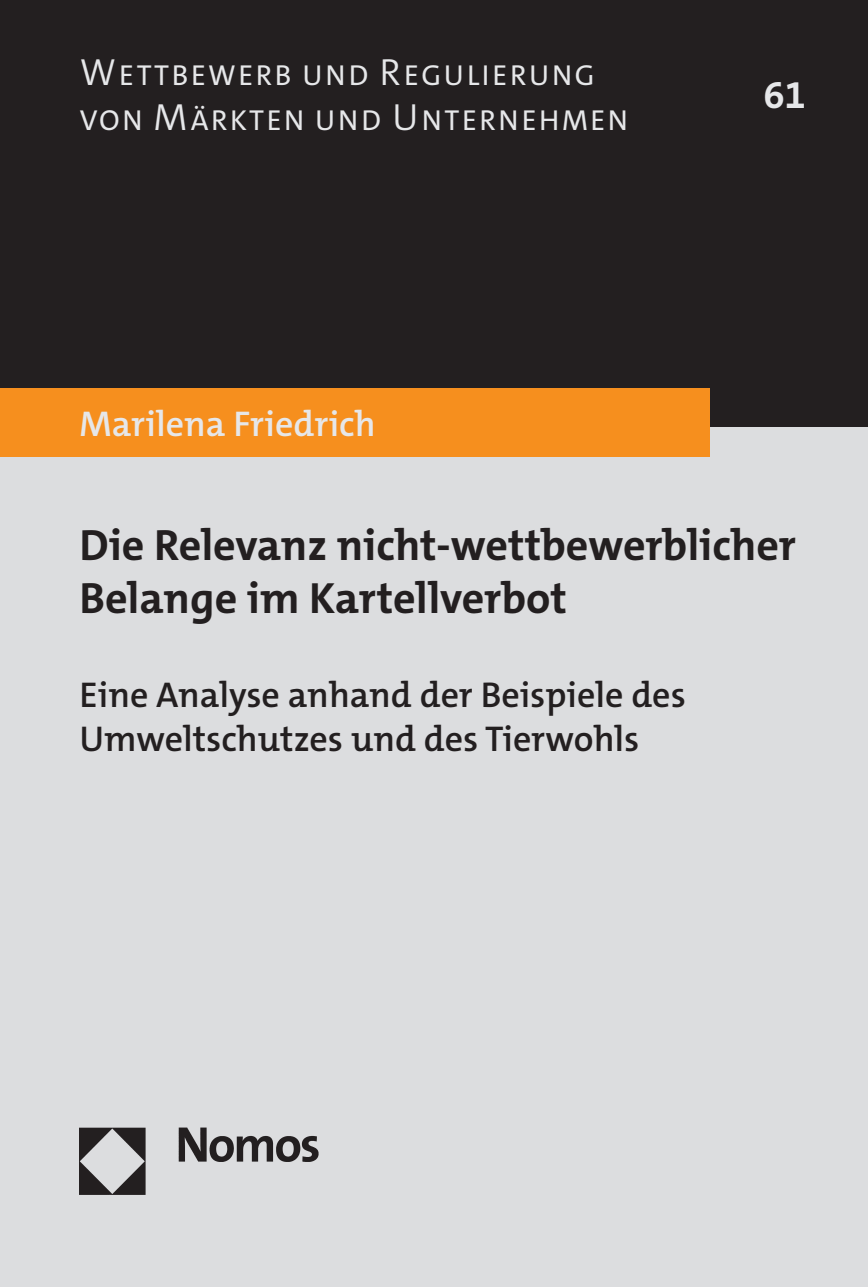
<style>
.page{position:relative;width:868px;height:1287px;background:#fff}
.page>*{position:absolute;margin:0;border:0;box-sizing:border-box;transform-origin:0 0}
.t1{font:700 44px/52.8px "The Mix C5";color:#231f20}
.t2{font:700 38px "The Mix C5";color:#e6e7e9}
.t3{font:600 36px/44px "The Mix C5";color:#231f20}
.t4{font:600 36px "The Mix C5";color:#e6e7e9}
.t5{font:29px/45.6px "The Mix C5";letter-spacing:.09em;color:#e6e7e9}
.s1{font-weight:300;font-size:38px}
</style>
<div class="page">
<div style="left:0;top:421px;width:867px;height:866px;background:#dcdddf"></div>
<div style="left:0;top:0;width:867px;height:426px;background:#231f20"></div>
<div style="left:0;top:389px;width:709px;height:68px;background:#f68f1e"></div>
<img style="left:79px;top:1127px;width:240px;height:68px">
<p class="t5" style="left:80px;top:52px;width:550px"><span class="s1">W</span>ETTBEWERB UND <span class="s1">R</span>EGULIERUNG<br>VON <span class="s1">M</span>ÄRKTEN UND <span class="s1">U</span>NTERNEHMEN</p>
<p class="t4" style="left:79px;top:400px;width:297px">Marilena Friedrich</p>
<p class="t2" style="left:763px;top:70px;width:43px">61</p>
<p class="t1" style="left:79px;top:519px;width:718px">Die Relevanz nicht-wettbewerblicher<br>Belange im Kartellverbot</p>
<p class="t3" style="left:79px;top:673px;width:608px">Eine Analyse anhand der Beispiele des<br>Umweltschutzes und des Tierwohls</p>
</div>
